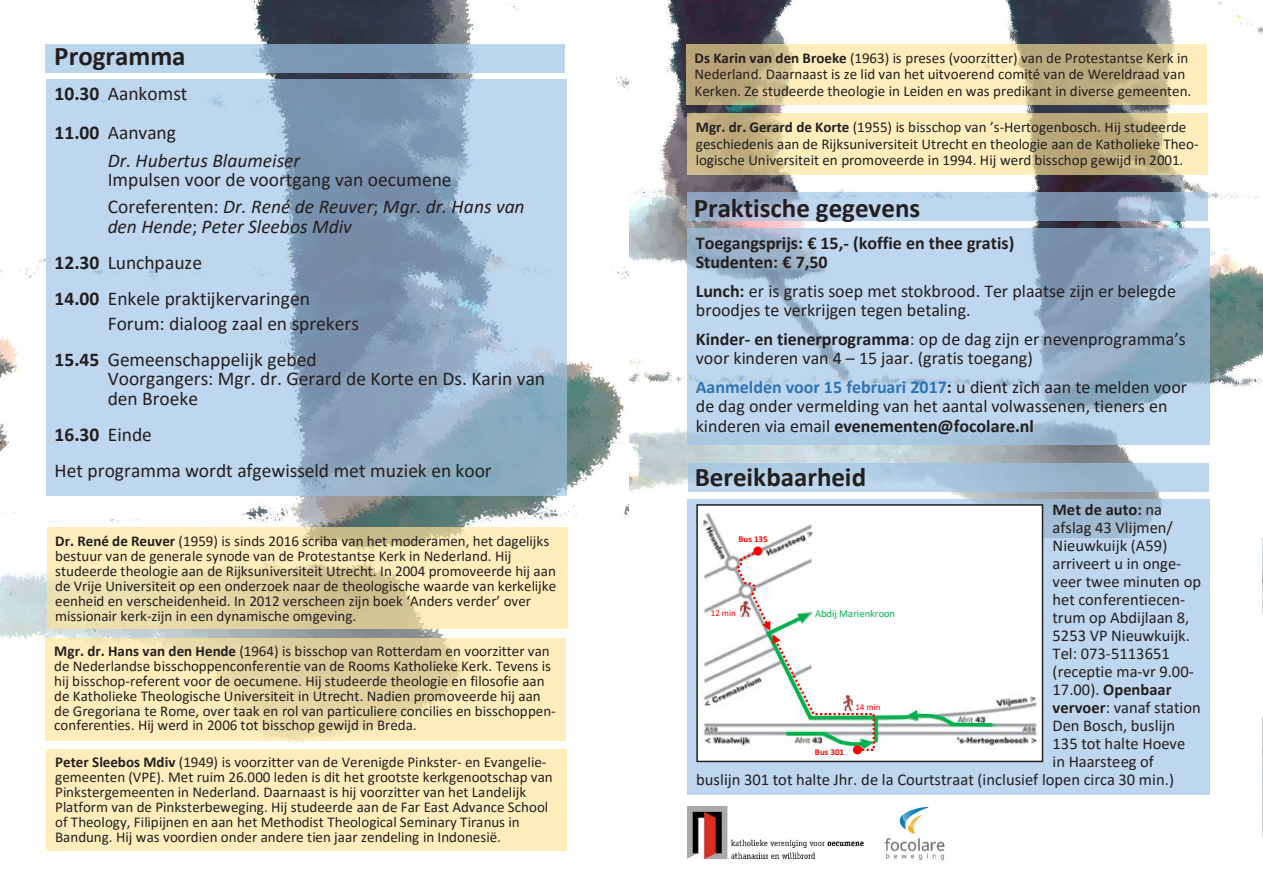
<style>
.page{position:relative;width:1263px;height:893px;background:#fff}
.page>*{position:absolute;margin:0;border:0;box-sizing:border-box;transform-origin:0 0}
.t1{font:700 27px "Calibri";color:#231f20}
.t2{font:19.5px/36px "Calibri";color:#231f20}
.t3{font:italic 19.5px/19.5px "Calibri";color:#231f20}
.t4{font:18px/19.5px "Calibri";color:#231f20}
.t5{font:700 18px/19.5px "Calibri";letter-spacing:-.005em;color:#231f20}
.t6{font:16.5px/18px "Calibri";color:#231f20}
.t7{font:15px/15px "Calibri";color:#231f20}
.t8{font:10.5px "Calibri";letter-spacing:-.005em;color:#00b050}
.t9{font:700 9px "Calibri";letter-spacing:-.005em;color:#f00}
.t10{font:9px "Calibri";color:#f00}
.s1{font-weight:700}
.s2{font-style:italic}
.s3{font-style:normal}
.s4{font-weight:700;color:#2e74b5}
</style>
<div class="page">
<img style="left:0;top:0;width:629px;height:743px">
<svg style="left:573px;top:478px;width:54px;height:52px"></svg>
<svg style="left:567px;top:248px;width:55px;height:41px"></svg>
<svg style="left:493px;top:10px;width:125px;height:96px"></svg>
<svg style="left:0;top:429px;width:250px;height:93px"></svg>
<div style="left:45px;top:44px;width:520px;height:28px;background:#9dc3e6;opacity:.69"></div>
<div style="left:46px;top:79px;width:521px;height:417px;background:#9dc3e6;opacity:.65"></div>
<div style="left:47px;top:528px;width:520px;height:101px;background:#ffe699;opacity:.65"></div>
<div style="left:45px;top:638px;width:521px;height:102px;background:#ffe699;opacity:.65"></div>
<div style="left:46px;top:749px;width:521px;height:102px;background:#ffeebc"></div>
<img style="left:1262px;top:28px;width:1px;height:811px">
<img style="left:629px;top:0;width:633px;height:537px">
<div style="left:688px;top:463px;width:521px;height:28px;background:#9dc3e6;opacity:.65"></div>
<div style="left:687px;top:193px;width:521px;height:28px;background:#9dc3e6;opacity:.65"></div>
<div style="left:687px;top:499px;width:522px;height:296px;background:#9dc3e6;opacity:.65"></div>
<img style="left:884px;top:806px;width:61px;height:54px">
<img style="left:687px;top:807px;width:176px;height:53px">
<div style="left:687px;top:228px;width:522px;height:216px;background:#9dc3e6;opacity:.65"></div>
<div style="left:687px;top:113px;width:521px;height:62px;background:#ffe699;opacity:.65"></div>
<div style="left:686px;top:44px;width:521px;height:60px;background:#ffe699;opacity:.65"></div>
<div style="left:697px;top:505px;width:345px;height:256px;background:#fff"></div>
<div style="left:696px;top:504px;width:347px;height:258px;border:2px solid #231f20"></div>
<img style="left:703px;top:512px;width:334px;height:232px">
<img style="left:728px;top:534px;width:57px;height:9px">
<svg style="left:735px;top:548px;width:260px;height:203px"></svg>
<div style="left:853px;top:745px;width:9px;height:9px;background:#f00;border-radius:50%"></div>
<img style="left:707px;top:608px;width:34px;height:13px">
<img style="left:845px;top:701px;width:57px;height:9px">
<p class="t1" style="left:54px;top:37px;width:133px">Programma</p>
<p class="t2" style="left:55px;top:73px;width:134px;line-height:39px"><span class="s1">10.30</span> Aankomst<br><span class="s1">11.00</span> Aanvang</p>
<p class="t2" style="left:108px;top:150px;width:345px;line-height:19.5px"><span class="s2">Dr. Hubertus Blaumeiser<br></span>Impulsen voor de voortgang van oecumene</p>
<p class="t3" style="left:108px;top:196px;width:418px"><span class="s3">Coreferenten:</span> Dr. René de Reuver<span class="s3">;</span> Mgr. dr. Hans van den Hende<span class="s3">;</span> Peter Sleebos Mdiv</p>
<p class="t2" style="left:55px;top:244px;width:257px"><span class="s1">12.30</span> Lunchpauze<br><span class="s1">14.00</span> Enkele praktijkervaringen</p>
<p class="t2" style="left:55px;top:305px;width:306px;text-indent:53px">Forum: dialoog zaal en sprekers<br><span class="s1">15.45</span> Gemeenschappelijk gebed</p>
<p class="t2" style="left:108px;top:368px;width:439px;line-height:19.5px">Voorgangers: Mgr. dr. Gerard de Korte en Ds. Karin van den Broeke</p>
<p class="t2" style="left:55px;top:416px;width:439px"><span class="s1">16.30</span> Einde<br>Het programma wordt afgewisseld met muziek en koor</p>
<p class="t7" style="left:55px;top:533px;width:502px"><span class="s1">Dr. René de Reuver</span> (1959) is sinds 2016 scriba van het moderamen, het dagelijks bestuur van de generale synode van de Protestantse Kerk in Nederland. Hij studeerde theologie aan de Rijksuniversiteit Utrecht. In 2004 promoveerde hij aan de Vrije Universiteit op een onderzoek naar de theologische waarde van kerkelijke eenheid en verscheidenheid. In 2012 verscheen zijn boek ‘Anders verder’ over missionair kerk-zijn in een dynamische omgeving.</p>
<p class="t7" style="left:54px;top:643px;width:503px"><span class="s1">Mgr. dr. Hans van den Hende</span> (1964) is bisschop van Rotterdam en voorzitter van de Nederlandse bisschoppenconferentie van de Rooms Katholieke Kerk. Tevens is hij bisschop-referent voor de oecumene. Hij studeerde theologie en filosofie aan de Katholieke Theologische Universiteit in Utrecht. Nadien promoveerde hij aan de Gregoriana te Rome, over taak en rol van particuliere concilies en bisschoppen&shy;conferenties. Hij werd in 2006 tot bisschop gewijd in Breda.</p>
<p class="t7" style="left:55px;top:754px;width:499px"><span class="s1">Peter Sleebos Mdiv</span> (1949) is voorzitter van de Verenigde Pinkster- en Evangelie&shy;gemeenten (VPE). Met ruim 26.000 leden is dit het grootste kerkgenootschap van Pinkstergemeenten in Nederland. Daarnaast is hij voorzitter van het Landelijk Platform van de Pinksterbeweging. Hij studeerde aan de Far East Advance School of Theology, Filipijnen en aan het Methodist Theological Seminary Tiranus in Bandung. Hij was voordien onder andere tien jaar zendeling in Indonesië.</p>
<p class="t7" style="left:695px;top:49px;width:498px;line-height:16.5px"><span class="s1">Ds Karin van den Broeke</span> (1963) is preses (voorzitter) van de Protestantse Kerk in<br>Nederland. Daarnaast is ze lid van het uitvoerend comité van de Wereldraad van<br>Kerken. Ze studeerde theologie in Leiden en was predikant in diverse gemeenten.</p>
<p class="t7" style="left:696px;top:119px;width:504px;line-height:16.4px"><span class="s1">Mgr. dr. Gerard de Korte</span> (1955) is bisschop van ’s-Hertogenbosch. Hij studeerde geschiedenis aan de Rijksuniversiteit Utrecht en theologie aan de Katholieke Theo&shy;logische Universiteit en promoveerde in 1994. Hij werd bisschop gewijd in 2001.</p>
<p class="t1" style="left:694px;top:189px;width:228px">Praktische gegevens</p>
<p class="t5" style="left:696px;top:232px;width:320px">Toegangsprijs: € 15,- (koffie en thee gratis)<br>Studenten: € 7,50</p>
<p class="t4" style="left:696px;top:280px;width:482px"><span class="s1">Lunch:</span> er is gratis soep met stokbrood. Ter plaatse zijn er belegde broodjes te verkrijgen tegen betaling.</p>
<p class="t4" style="left:696px;top:329px;width:492px"><span class="s1">Kinder- en tienerprogramma</span>: op de dag zijn er nevenprogramma’s voor kinderen van 4 – 15 jaar. (gratis toegang)</p>
<p class="t4" style="left:696px;top:377px;width:493px"><span class="s4">Aanmelden voor 15 februari 2017</span><span class="s1">:</span> u dient zich aan te melden voor de dag onder vermelding van het aantal volwassenen, tieners en kinderen via email <span class="s1">evenementen@focolare.nl</span></p>
<p class="t1" style="left:695px;top:458px;width:173px">Bereikbaarheid</p>
<p class="t9" style="left:738px;top:533px;width:31px">Bus 135</p>
<p class="t10" style="left:711px;top:607px;width:27px">12 min</p>
<p class="t8" style="left:815px;top:606px;width:81px">Abdij Marienkroon</p>
<p class="t10" style="left:855px;top:701px;width:27px">14 min</p>
<p class="t9" style="left:815px;top:746px;width:31px">Bus 301</p>
<p class="t6" style="left:1052px;top:500px;width:150px"><span class="s1">Met de auto:</span> na afslag 43 Vlijmen/<br>Nieuwkuijk (A59) arriveert u in onge&shy;veer twee minuten op het conferentiecen&shy;trum op Abdijlaan 8,<br>5253 VP Nieuwkuijk.<br>Tel: 073-5113651 (receptie ma-vr 9.00-<br>17.00). <span class="s1">Openbaar vervoer</span>: vanaf station<br>Den Bosch, buslijn<br>135 tot halte Hoeve in Haarsteeg of</p>
<p class="t6" style="left:696px;top:770px;width:479px">buslijn 301 tot halte Jhr. de la Courtstraat (inclusief lopen circa 30 min.)</p>
</div>
